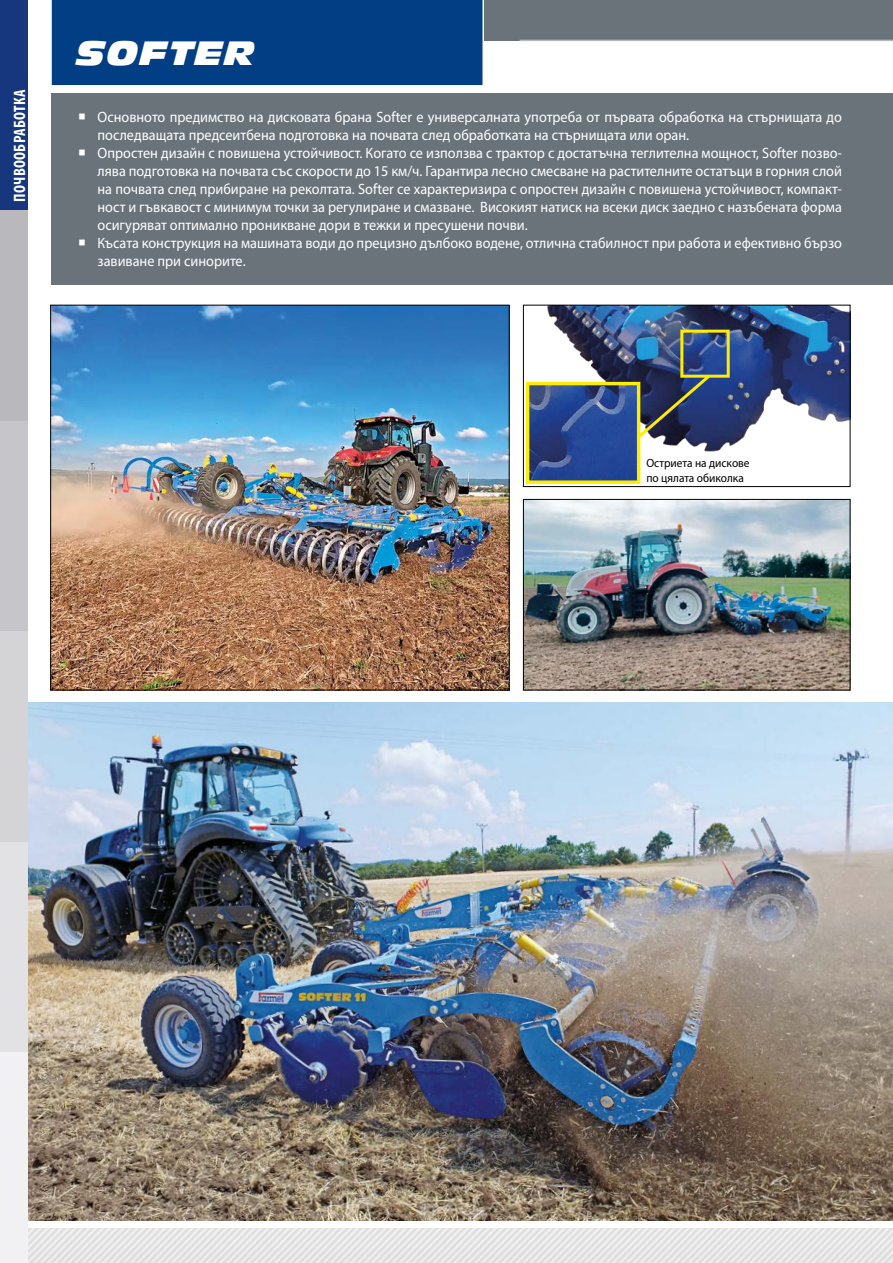
<style>
.page{position:relative;width:893px;height:1263px;background:#fff}
.page>*{position:absolute;margin:0;border:0;box-sizing:border-box;transform-origin:0 0}
.t1{font:italic 33px "Antique Olive Std Nord";letter-spacing:.05em;color:#fff}
.t2{font:700 condensed 16.5px "Myriad Pro";letter-spacing:.02em;color:#fff}
.t3{font:15px/18px "Myriad Pro";color:#fff;scale:.95 1}
.t4{font:12px/14.4px "Myriad Pro";color:#000;scale:.95 1}
</style>
<div class="page">
<img style="left:28px;top:702px;width:865px;height:518px">
<img style="left:28px;top:1229px;width:865px;height:34px">
<div style="left:51px;top:94px;width:842px;height:191px;background:#6a727a"></div>
<img style="left:525px;top:307px;width:323px;height:177px">
<div style="left:523px;top:305px;width:327px;height:182px;border:1px solid #000"></div>
<img style="left:525px;top:501px;width:323px;height:187px">
<div style="left:523px;top:499px;width:327px;height:191px;border:1px solid #000"></div>
<img style="left:52px;top:307px;width:456px;height:381px">
<div style="left:0;top:0;width:28px;height:210px;background:#16377e"></div>
<div style="left:0;top:210px;width:28px;height:211px;background:#b8b8bd"></div>
<div style="left:0;top:421px;width:28px;height:210px;background:#c6c5c9"></div>
<div style="left:0;top:631px;width:28px;height:211px;background:#d4d3d6"></div>
<div style="left:0;top:842px;width:28px;height:210px;background:#e2e1e4"></div>
<div style="left:0;top:1052px;width:28px;height:211px;background:#f1f0f2"></div>
<div style="left:51px;top:0;width:842px;height:40px;background:#6a727a"></div>
<hr style="left:519px;top:40px;width:374px;height:1px;background:#b8b8bd">
<div style="left:51px;top:0;width:433px;height:86px;background:#023e84"></div>
<img style="left:530px;top:386px;width:106px;height:94px">
<div style="left:526px;top:382px;width:114px;height:102px;border:3px solid #ffed00"></div>
<div style="left:680px;top:330px;width:50px;height:48px;border:3px solid #ffed00"></div>
<svg style="left:633px;top:372px;width:80px;height:70px;background:#404959"></svg>
<p class="t2" style="left:9px;top:202px;width:114px;rotate:-90deg">ПОЧВООБРАБОТКА</p>
<h1 class="t1" style="left:77px;top:32px;width:180px">SOFTER</h1>
<p class="t3" style="left:98px;top:108px;width:785px;text-indent:-19px">○ Основното предимство на дисковата брана Softer е универсалната употреба от първата обработка на стърнищата до последващата предсеитбена подготовка на почвата след обработката на стърнищата или оран.</p>
<p class="t3" style="left:98px;top:144px;width:785px;text-align:justify;text-indent:-19px">○ Опростен дизайн с повишена устойчивост. Когато се използва с трактор с достатъчна теглителна мощност, Softer позво&shy;лява подготовка на почвата със скорости до 15 км/ч. Гарантира лесно смесване на растителните остатъци в горния слой на почвата след прибиране на реколтата. Softer се характеризира с опростен дизайн с повишена устойчивост, компакт&shy;ност и гъвкавост с минимум точки за регулиране и смазване. Високият натиск на всеки диск заедно с назъбената форма осигуряват оптимално проникване дори в тежки и пресушени почви.</p>
<p class="t3" style="left:98px;top:234px;width:785px;text-indent:-19px">○ Късата конструкция на машината води до прецизно дълбоко водене, отлична стабилност при работа и ефективно бързо завиване при синорите.</p>
<p class="t4" style="left:646px;top:456px;width:110px">Остриета на дискове по цялата обиколка</p>
</div>
